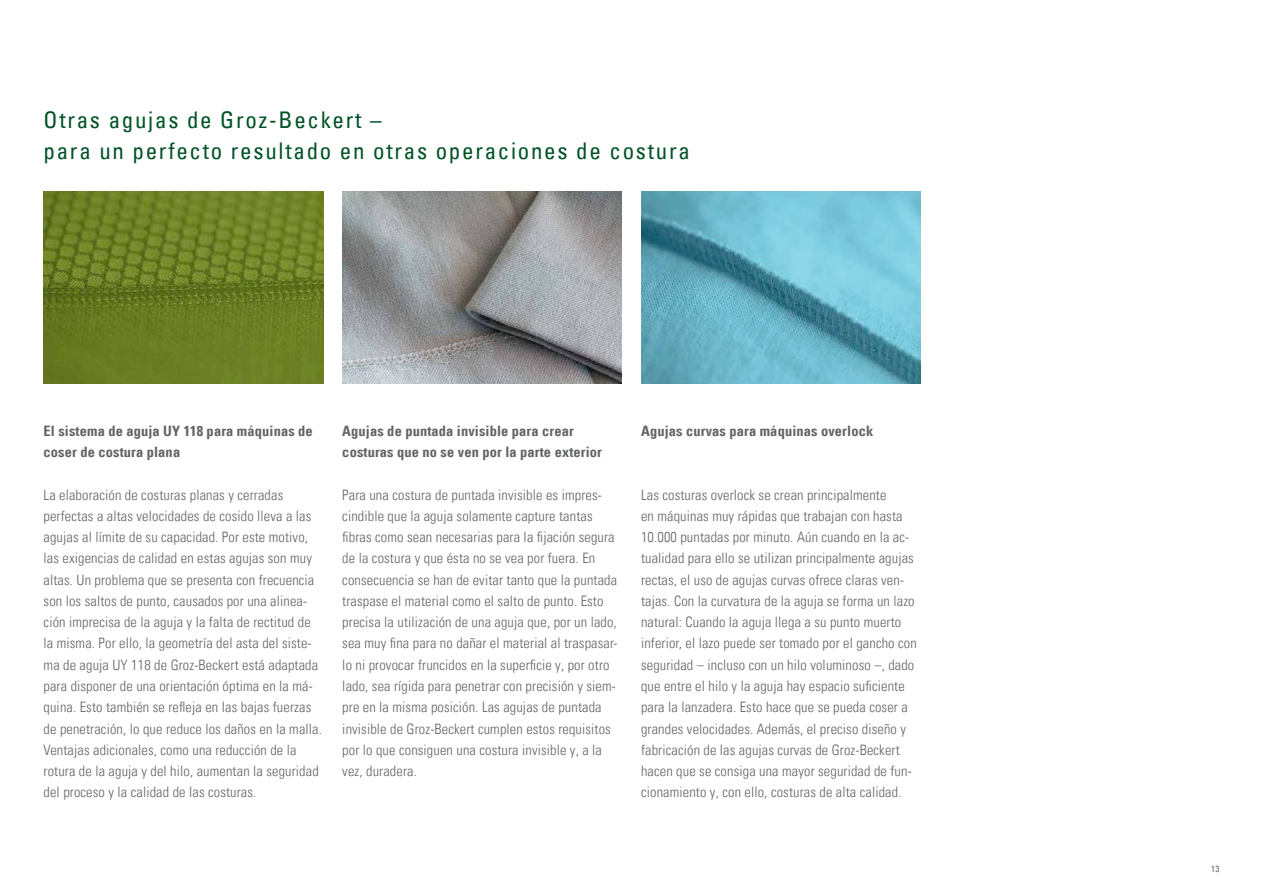
<style>
.page{position:relative;width:1263px;height:893px;background:#fff}
.page>*{position:absolute;margin:0;border:0;box-sizing:border-box;transform-origin:0 0}
.t1{font:condensed 22.95px/32px "Univers Com 57";letter-spacing:.075em;color:#005326}
.t2{font:14.4px/21.3px "Univers Com 47 Light Cond";letter-spacing:.01em;color:#636466}
.t3{font:14.4px/21.3px "Univers Com 67 Bold Cond";letter-spacing:.01em;color:#636466}
.t4{font:condensed 9px "Univers Com 57";color:#636466}
</style>
<div class="page">
<img style="left:641px;top:191px;width:280px;height:192px">
<img style="left:44px;top:191px;width:279px;height:192px">
<img style="left:342px;top:191px;width:280px;height:192px">
<h1 class="t1" style="left:44px;top:103px;width:648px">Otras agujas de Groz-Beckert –<br>para un perfecto resultado en otras operaciones de costura</h1>
<p class="t3" style="left:44px;top:420px;width:271px">El sistema de aguja UY 118 para máquinas de coser de costura plana</p>
<p class="t2" style="left:44px;top:484px;width:280px">La elaboración de costuras planas y cerradas perfectas a altas velocidades de cosido lleva a las agujas al límite de su capacidad. Por este motivo, las exigencias de calidad en estas agujas son muy altas. Un problema que se presenta con frecuencia son los saltos de punto, causados por una alinea&shy;ción imprecisa de la aguja y la falta de rectitud de la misma. Por ello, la geometría del asta del siste&shy;ma de aguja UY 118 de Groz-Beckert está adaptada para disponer de una orientación óptima en la má&shy;quina. Esto también se refleja en las bajas fuerzas de penetración, lo que reduce los daños en la malla.<br>Ventajas adicionales, como una reducción de la rotura de la aguja y del hilo, aumentan la seguridad del proceso y la calidad de las costuras.</p>
<p class="t3" style="left:342px;top:420px;width:261px">Agujas de puntada invisible para crear costuras que no se ven por la parte exterior</p>
<p class="t2" style="left:342px;top:484px;width:277px">Para una costura de puntada invisible es impres&shy;cindible que la aguja solamente capture tantas fibras como sean necesarias para la fijación segura de la costura y que ésta no se vea por fuera. En consecuencia se han de evitar tanto que la puntada traspase el material como el salto de punto. Esto precisa la utilización de una aguja que, por un lado, sea muy fina para no dañar el material al traspasar&shy;lo ni provocar fruncidos en la superficie y, por otro lado, sea rígida para penetrar con precisión y siem&shy;pre en la misma posición. Las agujas de puntada invisible de Groz-Beckert cumplen estos requisitos por lo que consiguen una costura invisible y, a la vez, duradera.</p>
<p class="t3" style="left:641px;top:420px;width:234px">Agujas curvas para máquinas overlock</p>
<p class="t2" style="left:641px;top:484px;width:277px">Las costuras overlock se crean principalmente<br>en máquinas muy rápidas que trabajan con hasta 10.000 puntadas por minuto. Aún cuando en la ac&shy;tualidad para ello se utilizan principalmente agujas rectas, el uso de agujas curvas ofrece claras ven&shy;tajas. Con la curvatura de la aguja se forma un lazo natural: Cuando la aguja llega a su punto muerto inferior, el lazo puede ser tomado por el gancho con seguridad – incluso con un hilo voluminoso –, dado que entre el hilo y la aguja hay espacio suficiente para la lanzadera. Esto hace que se pueda coser a grandes velocidades. Además, el preciso diseño y fabricación de las agujas curvas de Groz-Beckert hacen que se consiga una mayor seguridad de fun&shy;cionamiento y, con ello, costuras de alta calidad.</p>
<p class="t4" style="left:1211px;top:863px;width:10px">13</p>
</div>
